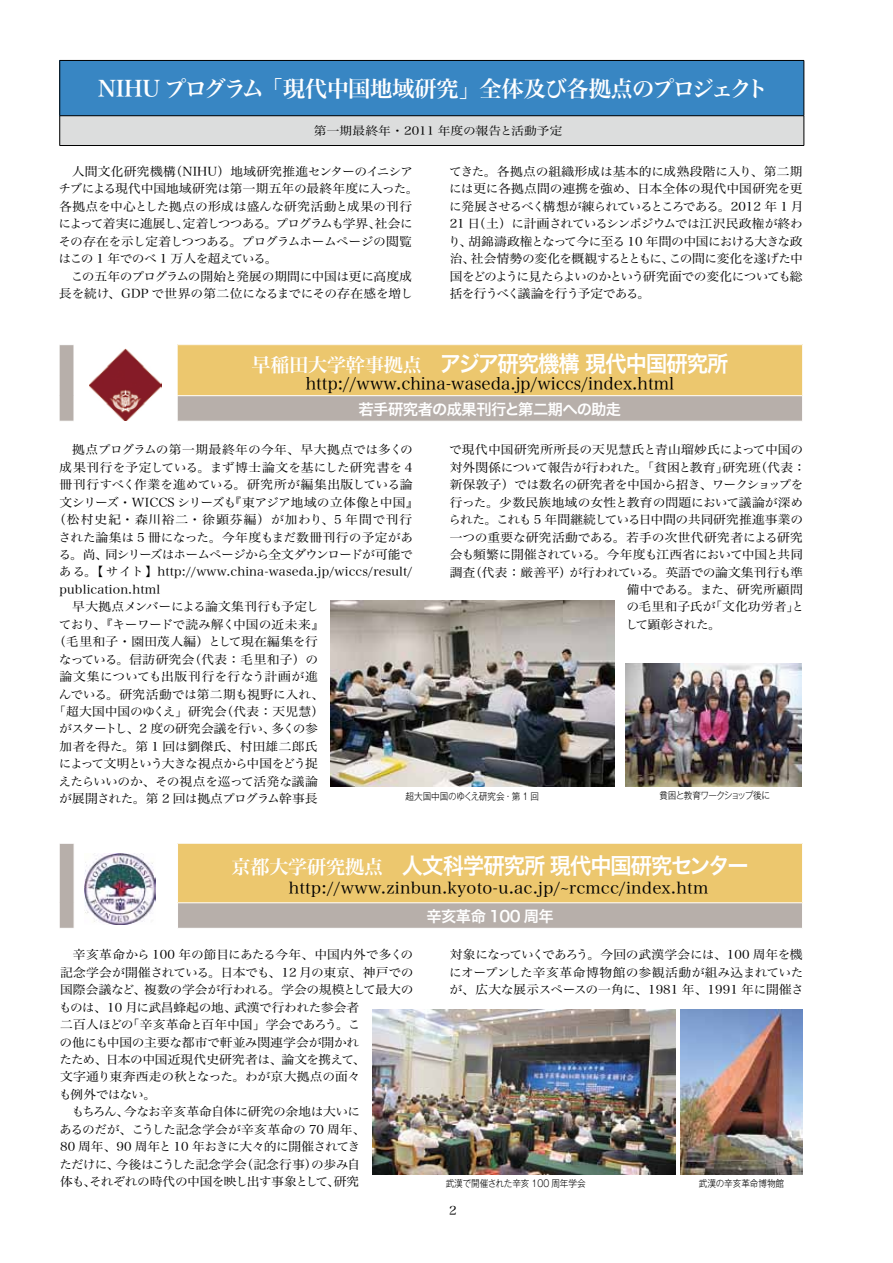
<style>
.page{position:relative;width:893px;height:1263px;background:#fff}
.page>*{position:absolute;margin:0;border:0;box-sizing:border-box;transform-origin:0 0}
.t1{font:22.35px "Hira Kaku Pro W6";letter-spacing:-.04em;color:#fff;scale:.95 1}
.t2{font:22.35px "Hira Min Pro N W6";letter-spacing:-.03em;color:#fff}
.t3{font:16.95px "Hira Min Pro N W3";color:#000}
.t4{font:16.2px "Hira Min Pro N W3";letter-spacing:.01em;color:#000;scale:1.05 1}
.t5{font:15.3px "Hira Kaku Pro W6";letter-spacing:-.035em;color:#fff}
.t6{font:12.15px/17.4px "Hira Min Pro N W3";letter-spacing:-.015em;color:#000;text-align:justify;scale:1.05 1}
.t7{font:12.15px "Hira Min Pro N W3";letter-spacing:.005em;color:#000;scale:1.05 1}
.t8{font:12.15px "Hira Min Pro N W3";letter-spacing:-.04em;color:#000;scale:1.05 1}
.t9{font:12.15px "Hira Min Pro N W3";letter-spacing:.01em;color:#000;scale:1.05 1}
.t10{font:12.15px "Hira Min Pro N W3";letter-spacing:-.07em;color:#000;scale:1.05 1}
.t11{font:12.15px "Hira Min Pro N W3";letter-spacing:-.05em;color:#000;scale:1.05 1}
.t12{font:12.15px "Hira Min Pro N W3";letter-spacing:-.035em;color:#000;scale:1.05 1}
.t13{font:12.15px "Hira Min Pro N W3";letter-spacing:.025em;color:#000;scale:1.05 1}
.t14{font:12.15px "Hira Min Pro N W3";letter-spacing:.015em;color:#000;scale:1.05 1}
.t15{font:12.15px "Hira Min Pro N W3";letter-spacing:.08em;color:#000;scale:1.05 1}
.t16{font:12.15px "Hira Min Pro N W3";letter-spacing:.02em;color:#000;scale:1.05 1}
.t17{font:12.15px "Hira Min Pro N W3";letter-spacing:-.045em;color:#000;scale:1.05 1}
.t18{font:12.15px "Hira Min Pro N W3";letter-spacing:-.095em;color:#000;scale:1.05 1}
.t19{font:12.15px "Hira Min Pro N W3";letter-spacing:.03em;color:#000;scale:1.05 1}
.t20{font:12.15px "Hira Min Pro N W3";letter-spacing:-.06em;color:#000;scale:1.05 1}
.t21{font:11.55px "Hira Min Pro N W3";letter-spacing:.01em;color:#000;scale:1.11 1}
.t22{font:300 9.6px "Gothic MB101 Pro";letter-spacing:-.005em;color:#000;scale:.9 1}
.t23{font:300 9.6px "Gothic MB101 Pro";letter-spacing:-.075em;color:#000;scale:.9 1}
.s1{font-family:"Hira Min Pro N W6";font-size:19.2px}
</style>
<div class="page">
<svg style="left:60px;top:345px;width:742px;height:76px;background:#c2bbb7"></svg>
<div style="left:177px;top:345px;width:626px;height:51px;background:#ecc76e"></div>
<hr style="left:74px;top:345px;width:1px;height:51px;background:#fff">
<hr style="left:177px;top:345px;width:1px;height:50px;background:#fff">
<hr style="left:802px;top:345px;width:1px;height:50px;background:#fff">
<hr style="left:177px;top:395px;width:626px;height:1px;background:#fff">
<svg style="left:177px;top:396px;width:1px;height:25px"></svg>
<svg style="left:59px;top:396px;width:16px;height:25px"></svg>
<img style="left:90px;top:349px;width:71px;height:71px">
<img style="left:625px;top:663px;width:177px;height:123px">
<img style="left:331px;top:601px;width:283px;height:186px">
<div style="left:60px;top:60px;width:744px;height:56px;background:#3886c3"></div>
<div style="left:60px;top:116px;width:744px;height:29px;background:#dcdddd"></div>
<hr style="left:60px;top:60px;width:744px;height:1px;background:#000">
<hr style="left:59px;top:61px;width:1px;height:55px;background:#000">
<hr style="left:804px;top:61px;width:1px;height:55px;background:#000">
<hr style="left:60px;top:115px;width:744px;height:1px;background:#000">
<svg style="left:59px;top:116px;width:1px;height:29px"></svg>
<svg style="left:804px;top:116px;width:1px;height:29px"></svg>
<hr style="left:60px;top:145px;width:744px;height:1px;background:#000">
<svg style="left:60px;top:844px;width:742px;height:84px;fill:#b7afaa"></svg>
<div style="left:178px;top:843px;width:624px;height:60px;background:#ecc76e"></div>
<svg style="left:60px;top:843px;width:14px;height:1px"></svg>
<hr style="left:74px;top:843px;width:1px;height:60px;background:#fff">
<hr style="left:178px;top:843px;width:625px;height:1px;background:#fff">
<hr style="left:177px;top:843px;width:1px;height:59px;background:#fff">
<hr style="left:177px;top:902px;width:626px;height:1px;background:#fff">
<svg style="left:177px;top:903px;width:1px;height:25px"></svg>
<svg style="left:59px;top:903px;width:16px;height:25px"></svg>
<img style="left:85px;top:854px;width:70px;height:70px">
<img style="left:680px;top:1010px;width:123px;height:164px">
<img style="left:372px;top:1010px;width:303px;height:164px">
<h1 class="t2" style="left:98px;top:68px;width:671px">NIHU プログラム「現代中国地域研究」全体及び各拠点のプロジェクト</h1>
<p class="t21" style="left:314px;top:121px;width:226px">第一期最終年・2011 年度の報告と活動予定</p>
<p class="t6" style="left:58px;top:162px;width:345px;text-align:left;text-indent:14px">人間文化研究機構（NIHU）地域研究推進センターのイニシアチブによる現代中国地域研究は第一期五年の最終年度に入った。各拠点を中心とした拠点の形成は盛んな研究活動と成果の刊行によって着実に進展し、定着しつつある。プログラムも学界、社会にその存在を示し定着しつつある。プログラムホームページの閲覧はこの 1 年でのべ 1 万人を超えている。</p>
<p class="t6" style="left:59px;top:266px;width:339px;text-align:right">この五年のプログラムの開始と発展の期間に中国は更に高度成長を続け、GDP で世界の第二位になるまでにその存在感を増し</p>
<p class="t6" style="left:448px;top:162px;width:340px">てきた。各拠点の組織形成は基本的に成熟段階に入り、第二期には更に各拠点間の連携を強め、日本全体の現代中国研究を更に発展させるべく構想が練られているところである。2012 年 1 月21 日（土）に計画されているシンポジウムでは江沢民政権が終わり、胡錦濤政権となって今に至る 10 年間の中国における大きな政治、社会情勢の変化を概観するとともに、この間に変化を遂げた中国をどのように見たらよいのかという研究面での変化についても総括を行うべく議論を行う予定である。</p>
<h1 class="t1" style="left:251px;top:343px;width:503px"><span class="s1">早稲田大学幹事拠点　</span>アジア研究機構 現代中国研究所</h1>
<h2 class="t3" style="left:306px;top:370px;width:370px">http://www.china-waseda.jp/wiccs/index.html</h2>
<p class="t5" style="left:359px;top:395px;width:264px">若手研究者の成果刊行と第二期への助走</p>
<p class="t7" style="left:72px;top:439px;width:326px">拠点プログラムの第一期最終年の今年、早大拠点では多くの</p>
<p class="t7" style="left:60px;top:457px;width:338px">成果刊行を予定している。まず博士論文を基にした研究書を 4</p>
<p class="t7" style="left:60px;top:474px;width:338px">冊刊行すべく作業を進めている。研究所が編集出版している論</p>
<p class="t6" style="left:60px;top:492px;width:344px">文シリーズ・WICCS シリーズも『東アジア地域の立体像と中国』</p>
<p class="t15" style="left:53px;top:509px;width:344px">（松村史紀・森川裕二・徐顕芬編）が加わり、5 年間で刊行</p>
<p class="t6" style="left:59px;top:527px;width:339px">された論集は 5 冊になった。今年度もまだ数冊刊行の予定があ</p>
<p class="t10" style="left:58px;top:544px;width:339px">る。尚、同シリーズはホームページから全文ダウンロードが可能で</p>
<p class="t9" style="left:59px;top:561px;width:338px">ある。【サイト】http://www.china-waseda.jp/wiccs/result/</p>
<p class="t9" style="left:60px;top:579px;width:97px">publication.html</p>
<p class="t6" style="left:72px;top:597px;width:236px">早大拠点メンバーによる論文集刊行も予定し</p>
<p class="t12" style="left:59px;top:614px;width:254px">ており、『キーワードで読み解く中国の近未来』</p>
<p class="t19" style="left:53px;top:631px;width:254px">（毛里和子・園田茂人編）として現在編集を行</p>
<p class="t13" style="left:59px;top:649px;width:249px">なっている。信訪研究会（代表：毛里和子）の</p>
<p class="t13" style="left:60px;top:666px;width:248px">論文集についても出版刊行を行なう計画が進</p>
<p class="t6" style="left:59px;top:684px;width:254px">んでいる。研究活動では第二期も視野に入れ、</p>
<p class="t16" style="left:53px;top:701px;width:260px">「超大国中国のゆくえ」研究会（代表：天児慧）</p>
<p class="t17" style="left:59px;top:718px;width:248px">がスタートし、2 度の研究会議を行い、多くの参</p>
<p class="t14" style="left:60px;top:736px;width:248px">加者を得た。第 1 回は劉傑氏、村田雄二郎氏</p>
<p class="t18" style="left:59px;top:753px;width:248px">によって文明という大きな視点から中国をどう捉</p>
<p class="t6" style="left:59px;top:771px;width:248px">えたらいいのか、その視点を巡って活発な議論</p>
<p class="t11" style="left:59px;top:788px;width:248px">が展開された。第 2 回は拠点プログラム幹事長</p>
<p class="t7" style="left:449px;top:439px;width:339px">で現代中国研究所所長の天児慧氏と青山瑠妙氏によって中国の</p>
<p class="t6" style="left:450px;top:457px;width:341px">対外関係について報告が行われた。「貧困と教育」研究班（代表：</p>
<p class="t8" style="left:450px;top:474px;width:339px">新保敦子）では数名の研究者を中国から招き、ワークショップを</p>
<p class="t6" style="left:450px;top:492px;width:338px">行った。少数民族地域の女性と教育の問題において議論が深め</p>
<p class="t6" style="left:448px;top:510px;width:339px">られた。これも 5 年間継続している日中間の共同研究推進事業の</p>
<p class="t6" style="left:450px;top:527px;width:338px">一つの重要な研究活動である。若手の次世代研究者による研究</p>
<p class="t10" style="left:450px;top:544px;width:338px">会も頻繁に開催されている。今年度も江西省において中国と共同</p>
<p class="t6" style="left:450px;top:562px;width:338px">調査（代表：厳善平）が行われている。英語での論文集刊行も準</p>
<p class="t14" style="left:627px;top:579px;width:169px">備中である。また、研究所顧問</p>
<p class="t9" style="left:626px;top:596px;width:171px">の毛里和子氏が「文化功労者」と</p>
<p class="t20" style="left:625px;top:614px;width:92px">して顕彰された。</p>
<p class="t22" style="left:406px;top:789px;width:150px">超大国中国のゆくえ研究会・第 1 回</p>
<p class="t23" style="left:659px;top:787px;width:124px">貧困と教育ワークショップ後に</p>
<h1 class="t1" style="left:231px;top:846px;width:546px"><span class="s1">京都大学研究拠点　</span>人文科学研究所現代中国研究センター</h1>
<h3 class="t4" style="left:289px;top:874px;width:401px">http://www.zinbun.kyoto-u.ac.jp/~rcmcc/index.htm</h3>
<p class="t5" style="left:426px;top:902px;width:129px">辛亥革命 100 周年</p>
<p class="t7" style="left:73px;top:944px;width:326px">辛亥革命から 100 年の節目にあたる今年、中国内外で多くの</p>
<p class="t6" style="left:60px;top:962px;width:338px">記念学会が開催されている。日本でも、12 月の東京、神戸での</p>
<p class="t6" style="left:60px;top:980px;width:338px">国際会議など、複数の学会が行われる。学会の規模として最大の</p>
<p class="t6" style="left:59px;top:997px;width:288px">ものは、10 月に武昌蜂起の地、武漢で行われた参会者</p>
<p class="t6" style="left:60px;top:1015px;width:288px">二百人ほどの「辛亥革命と百年中国」学会であろう。こ</p>
<p class="t6" style="left:60px;top:1032px;width:287px">の他にも中国の主要な都市で軒並み関連学会が開かれ</p>
<p class="t6" style="left:60px;top:1049px;width:293px">たため、日本の中国近現代史研究者は、論文を携えて、</p>
<p class="t6" style="left:60px;top:1067px;width:288px">文字通り東奔西走の秋となった。わが京大拠点の面々</p>
<p class="t10" style="left:59px;top:1084px;width:94px">も例外ではない。</p>
<p class="t12" style="left:72px;top:1101px;width:276px">もちろん、今なお辛亥革命自体に研究の余地は大いに</p>
<p class="t6" style="left:59px;top:1119px;width:293px">あるのだが、こうした記念学会が辛亥革命の 70 周年、</p>
<p class="t8" style="left:60px;top:1136px;width:287px">80 周年、90 周年と 10 年おきに大々的に開催されてき</p>
<p class="t8" style="left:60px;top:1154px;width:288px">ただけに、今後はこうした記念学会（記念行事）の歩み自</p>
<p class="t11" style="left:60px;top:1171px;width:287px">体も、それぞれの時代の中国を映し出す事象として、研究</p>
<p class="t6" style="left:449px;top:945px;width:339px">対象になっていくであろう。今回の武漢学会には、100 周年を機にオープンした辛亥革命博物館の参観活動が組み込まれていたが、広大な展示スペースの一角に、1981 年、1991 年に開催さ</p>
<p class="t22" style="left:446px;top:1175px;width:157px">武漢で開催された辛亥 100 周年学会</p>
<p class="t22" style="left:699px;top:1175px;width:96px">武漢の辛亥革命博物館</p>
<p class="t6" style="left:449px;top:1200px;width:9px">2</p>
</div>
